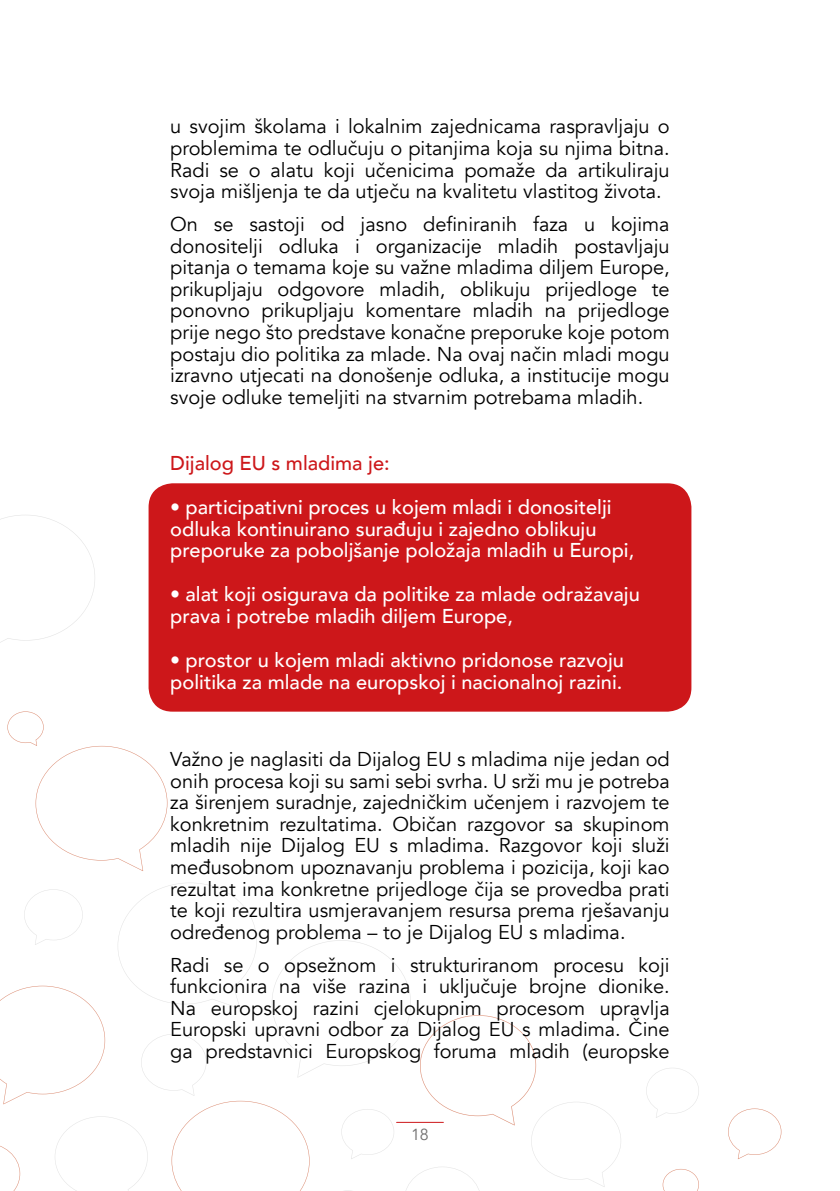
<style>
.page{position:relative;width:840px;height:1191px;background:#fff}
.page>*{position:absolute;margin:0;border:0;box-sizing:border-box;transform-origin:0 0}
.t1{font:20px/21.6px "Avenir";color:#000;text-align:justify}
.t2{font:500 20px/21.6px "Avenir";color:#fff}
.t3{font:500 20px "Avenir";color:#cd171a}
.t4{font:16px "Avenir";color:#706f6f}
</style>
<div class="page">
<svg style="left:728px;top:1108px;width:53px;height:51px"></svg>
<svg style="left:662px;top:1169px;width:36px;height:22px"></svg>
<svg style="left:0;top:515px;width:95px;height:128px"></svg>
<svg style="left:646px;top:1068px;width:52px;height:49px"></svg>
<svg style="left:7px;top:711px;width:160px;height:160px"></svg>
<svg style="left:0;top:882px;width:620px;height:309px"></svg>
<div style="left:148px;top:483px;width:543px;height:228px;background:#cd171a;border-radius:24px"></div>
<p class="t1" style="left:170px;top:116px;width:500px">u svojim školama i lokalnim zajednicama raspravljaju o problemima te odlučuju o pitanjima koja su njima bitna.<br>Radi se o alatu koji učenicima pomaže da artikuliraju svoja mišljenja te da utječu na kvalitetu vlastitog života.</p>
<p class="t1" style="left:170px;top:214px;width:500px">On se sastoji od jasno definiranih faza u kojima donositelji odluka i organizacije mladih postavljaju pitanja o temama koje su važne mladima diljem Europe, prikupljaju odgovore mladih, oblikuju prijedloge te ponovno prikupljaju komentare mladih na prijedloge prije nego što predstave konačne preporuke koje potom postaju dio politika za mlade. Na ovaj način mladi mogu izravno utjecati na donošenje odluka, a institucije mogu svoje odluke temeljiti na stvarnim potrebama mladih.</p>
<p class="t3" style="left:170px;top:445px;width:221px">Dijalog EU s mladima je:</p>
<p class="t2" style="left:170px;top:495px;width:465px">• participativni proces u kojem mladi i donositelji odluka kontinuirano surađuju i zajedno oblikuju preporuke za poboljšanje položaja mladih u Europi,</p>
<p class="t2" style="left:170px;top:582px;width:471px">• alat koji osigurava da politike za mlade odražavaju prava i potrebe mladih diljem Europe,</p>
<p class="t2" style="left:170px;top:648px;width:455px">• prostor u kojem mladi aktivno pridonose razvoju politika za mlade na europskoj i nacionalnoj razini.</p>
<p class="t1" style="left:170px;top:748px;width:500px">Važno je naglasiti da Dijalog EU s mladima nije jedan od onih procesa koji su sami sebi svrha. U srži mu je potreba za širenjem suradnje, zajedničkim učenjem i razvojem te konkretnim rezultatima. Običan razgovor sa skupinom mladih nije Dijalog EU s mladima. Razgovor koji služi međusobnom upoznavanju problema i pozicija, koji kao rezultat ima konkretne prijedloge čija se provedba prati te koji rezultira usmjeravanjem resursa prema rješavanju određenog problema – to je Dijalog EU s mladima.</p>
<p class="t1" style="left:170px;top:954px;width:500px">Radi se o opsežnom i strukturiranom procesu koji funkcionira na više razina i uključuje brojne dionike.<br>Na europskoj razini cjelokupnim procesom upravlja Europski upravni odbor za Dijalog EU s mladima. Čine ga predstavnici Europskog foruma mladih (europske</p>
<p class="t4" style="left:411px;top:1125px;width:19px">18</p>
</div>
